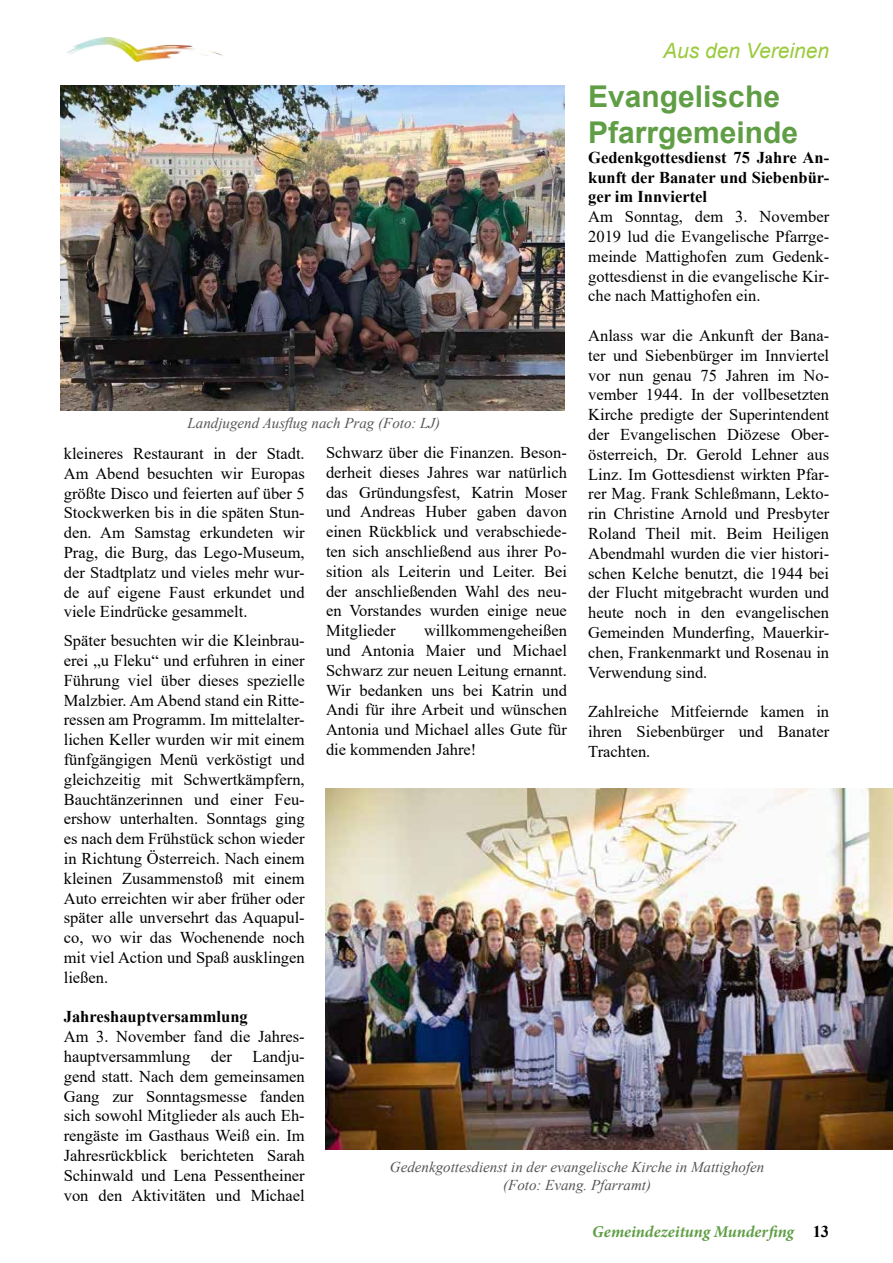
<style>
.page{position:relative;width:893px;height:1263px;background:#fff}
.page>*{position:absolute;margin:0;border:0;box-sizing:border-box;transform-origin:0 0}
.t1{font:700 30px/36px "Arial";color:#5f9e45}
.t2{font:italic 21px "Arial";color:#9aca3c}
.t3{font:16.5px/19.8px "Times New Roman";color:#000;text-align:justify}
.t4{font:700 16.5px/19.8px "Times New Roman";color:#000;text-align:justify}
.t5{font:italic 700 16.5px "Minion Pro";color:#5f9e45}
.t6{font:italic 15px/18px "Times New Roman";color:#565659;text-align:center}
.s1{font-family:"Times New Roman";font-style:normal;color:#000}
</style>
<div class="page">
<img style="left:67px;top:38px;width:156px;height:23px">
<img style="left:61px;top:85px;width:503px;height:326px">
<img style="left:326px;top:789px;width:567px;height:360px">
<p class="t2" style="left:663px;top:37px;width:168px">Aus den Vereinen</p>
<h1 class="t1" style="left:588px;top:79px;width:212px">Evangelische<br>Pfarrgemeinde</h1>
<p class="t4" style="left:588px;top:147px;width:242px">Gedenkgottesdienst 75 Jahre An&shy;kunft der Banater und Siebenbür&shy;ger im Innviertel</p>
<p class="t3" style="left:588px;top:206px;width:242px">Am Sonntag, dem 3. November 2019 lud die Evangelische Pfarrge&shy;meinde Mattighofen zum Gedenk&shy;gottesdienst in die evangelische Kir&shy;che nach Mattighofen ein.</p>
<p class="t3" style="left:588px;top:325px;width:242px">Anlass war die Ankunft der Bana&shy;ter und Siebenbürger im Innviertel vor nun genau 75 Jahren im No&shy;vember 1944. In der vollbesetzten Kirche predigte der Superintendent der Evangelischen Diözese Ober&shy;österreich, Dr. Gerold Lehner aus Linz. Im Gottesdienst wirkten Pfar&shy;rer Mag. Frank Schleßmann, Lekto&shy;rin Christine Arnold und Presbyter Roland Theil mit. Beim Heiligen Abendmahl wurden die vier histori&shy;schen Kelche benutzt, die 1944 bei der Flucht mitgebracht wurden und heute noch in den evangelischen Gemeinden Munderfing, Mauerkir&shy;chen, Frankenmarkt und Rosenau in Verwendung sind.</p>
<p class="t3" style="left:588px;top:701px;width:242px">Zahlreiche Mitfeiernde kamen in ihren Siebenbürger und Banater Trachten.</p>
<p class="t6" style="left:188px;top:413px;width:254px">Landjugend Ausflug nach Prag (Foto: LJ)</p>
<p class="t3" style="left:326px;top:442px;width:242px">Schwarz über die Finanzen. Beson&shy;derheit dieses Jahres war natürlich das Gründungsfest, Katrin Moser und Andreas Huber gaben davon einen Rückblick und verabschiede&shy;ten sich anschließend aus ihrer Po&shy;sition als Leiterin und Leiter. Bei der anschließenden Wahl des neu&shy;en Vorstandes wurden einige neue Mitglieder</p>
<p class="t3" style="left:64px;top:443px;width:242px">kleineres Restaurant in der Stadt.<br>Am Abend besuchten wir Europas größte Disco und feierten auf über 5<br>Stockwerken bis in die späten Stun&shy;den. Am Samstag erkundeten wir Prag, die Burg, das Lego-Museum, der Stadtplatz und vieles mehr wur&shy;de auf eigene Faust erkundet und viele Eindrücke gesammelt.</p>
<p class="t3" style="left:64px;top:630px;width:242px">Später besuchten wir die Kleinbrau&shy;erei „u Fleku“ und erfuhren in einer Führung viel über dieses spezielle Malzbier. Am Abend stand ein Ritte&shy;ressen am Programm. Im mittelalter&shy;lichen Keller wurden wir mit einem fünfgängigen Menü verköstigt und gleichzeitig mit Schwertkämpfern, Bauchtänzerinnen und einer Feu&shy;ershow unterhalten. Sonntags ging es nach dem Frühstück schon wieder in Richtung Österreich. Nach einem kleinen Zusammenstoß mit einem Auto erreichten wir aber früher oder später alle unversehrt das Aquapul&shy;co, wo wir das Wochenende noch mit viel Action und Spaß ausklingen ließen.</p>
<p class="t4" style="left:64px;top:1006px;width:185px">Jahreshauptversammlung</p>
<p class="t3" style="left:64px;top:1026px;width:242px">Am 3. November fand die Jahres&shy;hauptversammlung der Landju&shy;gend statt. Nach dem gemeinsamen Gang zur Sonntagsmesse fanden sich sowohl Mitglieder als auch Eh&shy;rengäste im Gasthaus Weiß ein. Im Jahresrückblick berichteten Sarah Schinwald und Lena Pessentheiner von den Aktivitäten und Michael</p>
<p class="t3" style="left:326px;top:620px;width:242px;text-indent:98px">willkommengeheißen und Antonia Maier und Michael Schwarz zur neuen Leitung ernannt.<br>Wir bedanken uns bei Katrin und Andi für ihre Arbeit und wünschen Antonia und Michael alles Gute für die kommenden Jahre!</p>
<p class="t6" style="left:390px;top:1158px;width:376px">Gedenkgottesdienst in der evangelische Kirche in Mattighofen (Foto: Evang. Pfarramt)</p>
<p class="t5" style="left:592px;top:1220px;width:238px">Gemeindezeitung Munderfing <span class="s1">13</span></p>
</div>
